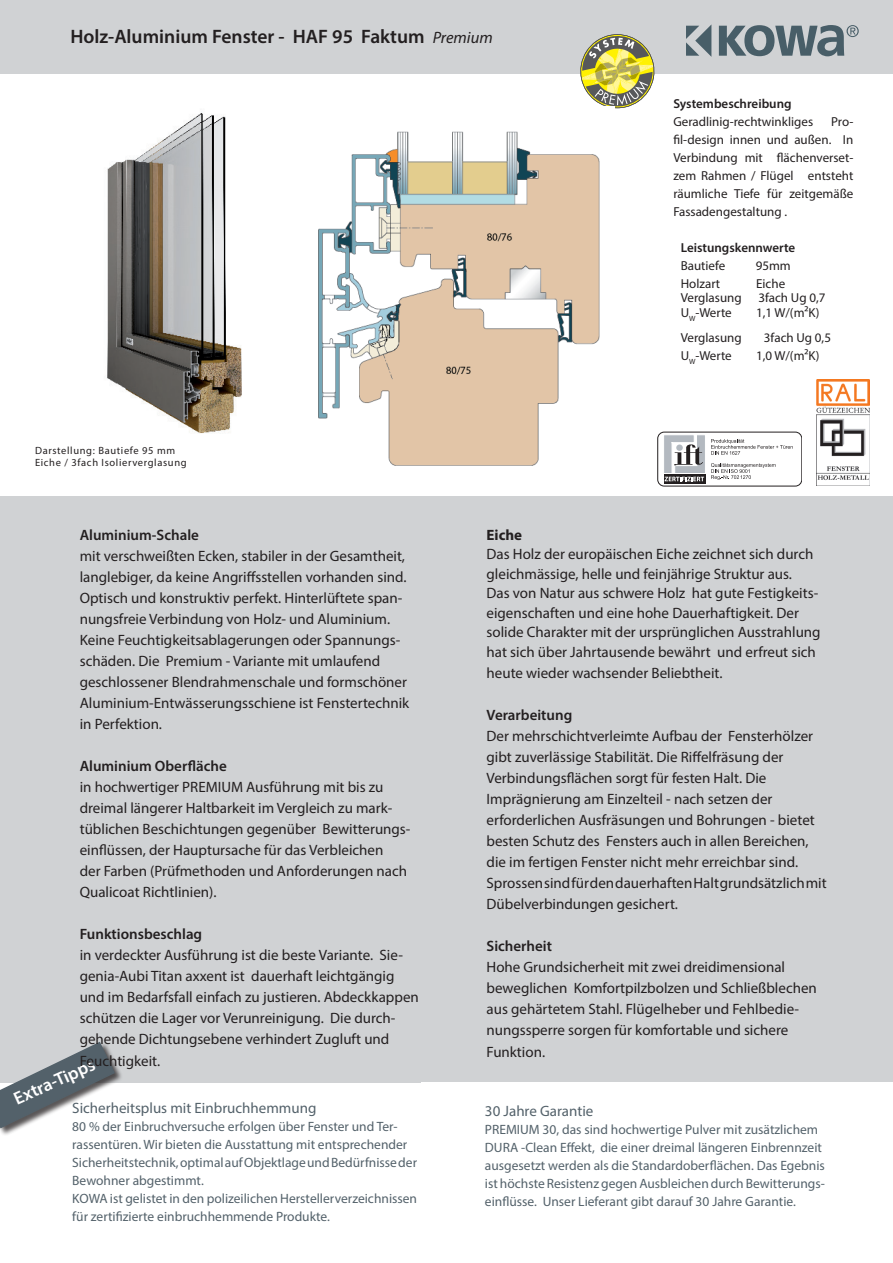
<style>
.page{position:relative;width:893px;height:1263px;background:#fff}
.page>*{position:absolute;margin:0;border:0;box-sizing:border-box;transform-origin:0 0}
.t1{font:600 19.5px "Myriad Pro";color:#231f20}
.t2{font:600 18px "Myriad Pro";color:#fff}
.t3{font:15px/21px "Myriad Pro";color:#231f20}
.t4{font:600 15px "Myriad Pro";color:#231f20}
.t5{font:15px "Myriad Pro";color:#53616a}
.t6{font:700 15px "Myriad Pro";color:#231f20}
.t7{font:13.5px/18px "Myriad Pro";color:#53616a}
.t8{font:13.05px/18px "Myriad Pro";color:#231f20;text-align:justify}
.t9{font:600 13.05px "Myriad Pro";color:#231f20}
.t10{font:10.5px/12px "Myriad Pro";letter-spacing:.06em;color:#231f20}
.s1{font-weight:400;font-style:italic;font-size:16.5px}
</style>
<div class="page">
<div style="left:0;top:0;width:893px;height:73px;background:#d0d2d4"></div>
<div style="left:0;top:496px;width:893px;height:767px;background:#d0d2d4"></div>
<img style="left:107px;top:113px;width:135px;height:321px">
<svg style="left:664px;top:481px;width:41px;height:3px"></svg>
<div style="left:658px;top:432px;width:144px;height:54px;border:1px solid #231f20;border-radius:6px"></div>
<svg style="left:664px;top:435px;width:129px;height:46px"></svg>
<img style="left:816px;top:379px;width:54px;height:106px">
<svg style="left:686px;top:25px;width:25px;height:31px"></svg>
<svg style="left:719px;top:25px;width:140px;height:31px"></svg>
<div style="left:0;top:1083px;width:481px;height:180px;background:#fff"></div>
<div style="left:0;top:1042px;width:123px;height:95px;background:#231f20;opacity:.75"></div>
<svg style="left:0;top:1041px;width:116px;height:88px"></svg>
<div style="left:421px;top:1083px;width:472px;height:180px;background:#fff"></div>
<svg style="left:580px;top:34px;width:74px;height:74px"></svg>
<img style="left:318px;top:107px;width:297px;height:359px">
<h1 class="t1" style="left:70px;top:24px;width:424px">Holz-Aluminium Fenster - HAF 95 Faktum <span class="s1">Premium</span></h1>
<p class="t10" style="left:35px;top:444px;width:153px">Darstellung: Bautiefe 95 mm<br>Eiche / 3fach Isolierverglasung</p>
<p class="t10" style="left:35px;top:453px;width:142px">Darstellung: Bautiefe 95 mm</p>
<p class="t9" style="left:673px;top:95px;width:120px">Systembeschreibung</p>
<p class="t8" style="left:673px;top:112px;width:141px">Geradlinig-rechtwinkliges</p>
<p class="t8" style="left:673px;top:112px;width:182px;text-indent:158px">Pro&shy;fil-design innen und außen. In Verbindung mit flächenverset&shy;zem Rahmen / Flügel entsteht räumliche Tiefe für zeitgemäße Fassadengestaltung .</p>
<p class="t9" style="left:681px;top:239px;width:116px">Leistungskennwerte</p>
<p class="t8" style="left:681px;top:256px;width:46px">Bautiefe</p>
<p class="t8" style="left:756px;top:256px;width:37px">95mm</p>
<p class="t8" style="left:681px;top:274px;width:41px">Holzart</p>
<p class="t8" style="left:756px;top:274px;width:31px">Eiche</p>
<p class="t8" style="left:681px;top:289px;width:63px">Verglasung</p>
<p class="t8" style="left:758px;top:289px;width:69px">3fach Ug 0,7</p>
<p class="t8" style="left:681px;top:303px;width:53px">U<sub>W</sub>-Werte</p>
<p class="t8" style="left:756px;top:303px;width:65px">1,1 W/(m²K)</p>
<p class="t8" style="left:681px;top:328px;width:63px">Verglasung</p>
<p class="t8" style="left:764px;top:328px;width:69px">3fach Ug 0,5</p>
<p class="t8" style="left:681px;top:346px;width:53px">U<sub>W</sub>-Werte</p>
<p class="t8" style="left:756px;top:346px;width:65px">1,0 W/(m²K)</p>
<p class="t4" style="left:80px;top:525px;width:121px">Aluminium-Schale</p>
<p class="t3" style="left:80px;top:545px;width:331px">mit verschweißten Ecken, stabiler in der Gesamtheit, langlebiger, da keine Angriffsstellen vorhanden sind.<br>Optisch und konstruktiv perfekt. Hinterlüftete span&shy;nungsfreie Verbindung von Holz- und Aluminium.<br>Keine Feuchtigkeitsablagerungen oder Spannungs&shy;schäden. Die Premium - Variante mit umlaufend geschlossener Blendrahmenschale und formschöner Aluminium-Entwässerungsschiene ist Fenstertechnik in Perfektion.</p>
<p class="t4" style="left:80px;top:756px;width:149px">Aluminium Oberfläche</p>
<p class="t3" style="left:80px;top:776px;width:332px">in hochwertiger PREMIUM Ausführung mit bis zu dreimal längerer Haltbarkeit im Vergleich zu mark&shy;tüblichen Beschichtungen gegenüber Bewitterungs&shy;einflüssen, der Hauptursache für das Verbleichen<br>der Farben (Prüfmethoden und Anforderungen nach Qualicoat Richtlinien).</p>
<p class="t4" style="left:80px;top:924px;width:124px">Funktionsbeschlag</p>
<p class="t3" style="left:80px;top:944px;width:341px">in verdeckter Ausführung ist die beste Variante. Sie&shy;genia-Aubi Titan axxent ist dauerhaft leichtgängig und im Bedarfsfall einfach zu justieren. Abdeckkappen schützen die Lager vor Verunreinigung. Die durch&shy;gehende Dichtungsebene verhindert Zugluft und</p>
<p class="t3" style="left:80px;top:1050px;width:82px">Feuchtigkeit.</p>
<p class="t2" style="left:10px;top:1089px;width:89px;rotate:-24deg">Extra-Tipps</p>
<p class="t5" style="left:72px;top:1098px;width:246px">Sicherheitsplus mit Einbruchhemmung</p>
<p class="t7" style="left:72px;top:1117px;width:346px">80 % der Einbruchversuche erfolgen über Fenster und Ter&shy;rassentüren. Wir bieten die Ausstattung mit entsprechender Sicherheitstechnik, optimal auf Objektlage und Bedürfnisse der Bewohner abgestimmt.<br>KOWA ist gelistet in den polizeilichen Herstellerverzeichnissen für zertifizierte einbruchhemmende Produkte.</p>
<p class="t6" style="left:487px;top:525px;width:37px">Eiche</p>
<p class="t3" style="left:487px;top:544px;width:336px;line-height:19.5px">Das Holz der europäischen Eiche zeichnet sich durch gleichmässige, helle und feinjährige Struktur aus.<br>Das von Natur aus schwere Holz hat gute Festigkeits&shy;eigenschaften und eine hohe Dauerhaftigkeit. Der solide Charakter mit der ursprünglichen Ausstrahlung hat sich über Jahrtausende bewährt und erfreut sich</p>
<p class="t3" style="left:487px;top:662px;width:238px">heute wieder wachsender Beliebtheit.</p>
<p class="t4" style="left:487px;top:705px;width:87px">Verarbeitung</p>
<p class="t3" style="left:487px;top:725px;width:342px">Der mehrschichtverleimte Aufbau der Fensterhölzer gibt zuverlässige Stabilität. Die Riffelfräsung der Verbindungsflächen sorgt für festen Halt. Die Imprägnierung am Einzelteil - nach setzen der erforderlichen Ausfräsungen und Bohrungen - bietet besten Schutz des Fensters auch in allen Bereichen, die im fertigen Fenster nicht mehr erreichbar sind.<br>Sprossen sind für den dauerhaften Halt grundsätzlich mit Dübelverbindungen gesichert.</p>
<p class="t4" style="left:487px;top:936px;width:67px">Sicherheit</p>
<p class="t3" style="left:487px;top:956px;width:332px">Hohe Grundsicherheit mit zwei dreidimensional beweglichen Komfortpilzbolzen und Schließblechen aus gehärtetem Stahl. Flügelheber und Fehlbedie&shy;nungssperre sorgen für komfortable und sichere</p>
<p class="t3" style="left:487px;top:1041px;width:60px">Funktion.</p>
<p class="t5" style="left:485px;top:1102px;width:110px">30 Jahre Garantie</p>
<p class="t7" style="left:485px;top:1120px;width:341px">PREMIUM 30, das sind hochwertige Pulver mit zusätzlichem DURA -Clean Effekt, die einer dreimal längeren Einbrennzeit ausgesetzt werden als die Standardoberflächen. Das Egebnis ist höchste Resistenz gegen Ausbleichen durch Bewitterungs&shy;einflüsse. Unser Lieferant gibt darauf 30 Jahre Garantie.</p>
</div>
